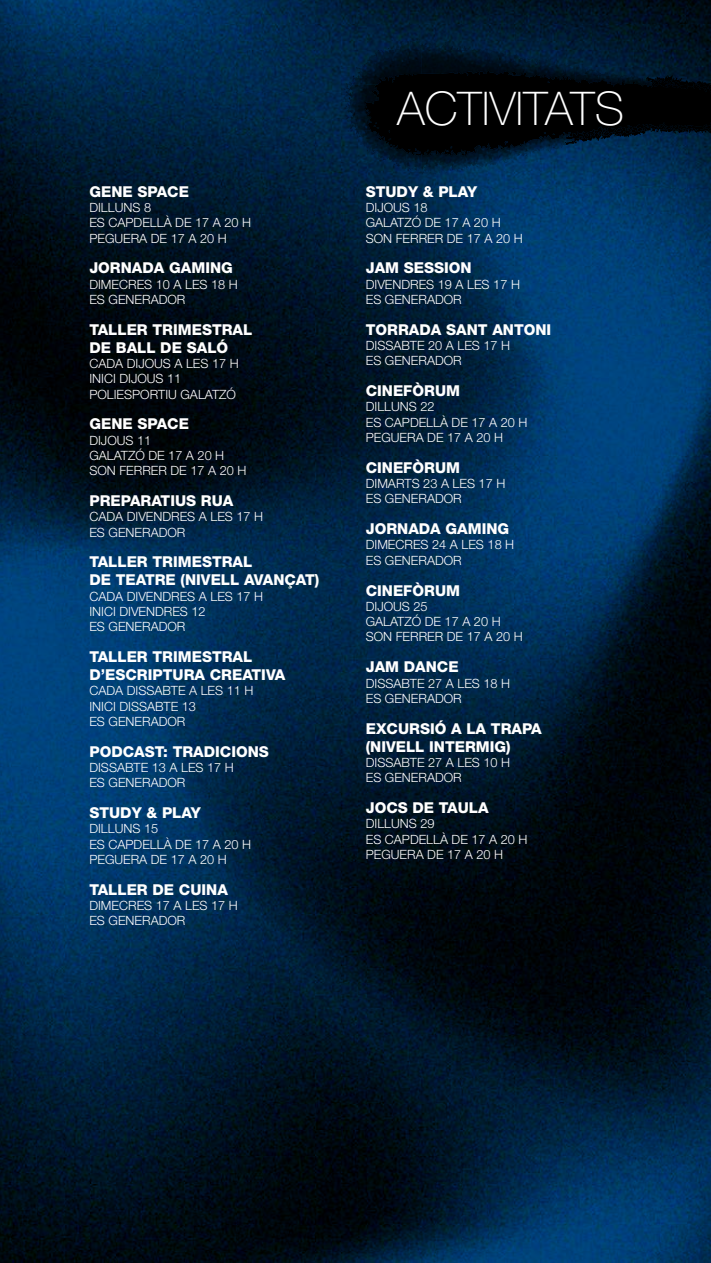
<style>
.page{position:relative;width:711px;height:1263px;background:#fff}
.page>*{position:absolute;margin:0;border:0;box-sizing:border-box;transform-origin:0 0}
.t1{font:100 46.5px "Helvetica Neue LT Std";color:#fff}
.t2{font:800 15px/18px "Helvetica Neue LT Std";color:#fff}
.t3{font:300 12.75px/15.3px "Helvetica Neue LT Std";color:#fff}
</style>
<div class="page">
<img style="left:0;top:0;width:710px;height:1263px">
<svg style="left:364px;top:70px;width:346px;height:86px;background:#000c16"></svg>
<img style="left:352px;top:40px;width:66px;height:3px">
<img style="left:421px;top:42px;width:77px;height:1px">
<img style="left:341px;top:43px;width:208px;height:86px">
<img style="left:575px;top:65px;width:76px;height:22px">
<p class="t2" style="left:89px;top:182px;width:101px">GENE SPACE</p>
<p class="t3" style="left:89px;top:200px;width:163px">DILLUNS 8<br>ES CAPDELLÀ DE 17 A 20 H<br>PEGUERA DE 17 A 20 H</p>
<p class="t2" style="left:89px;top:259px;width:145px">JORNADA GAMING</p>
<p class="t3" style="left:89px;top:276px;width:150px">DIMECRES 10 A LES 18 H<br>ES GENERADOR</p>
<p class="t2" style="left:89px;top:320px;width:164px">TALLER TRIMESTRAL<br>DE BALL DE SALÓ</p>
<p class="t3" style="left:89px;top:356px;width:151px">CADA DIJOUS A LES 17 H<br>INICI DIJOUS 11<br>POLIESPORTIU GALATZÓ</p>
<p class="t2" style="left:89px;top:415px;width:101px">GENE SPACE</p>
<p class="t3" style="left:89px;top:432px;width:158px">DIJOUS 11<br>GALATZÓ DE 17 A 20 H<br>SON FERRER DE 17 A 20 H</p>
<p class="t2" style="left:89px;top:492px;width:145px">PREPARATIUS RUA</p>
<p class="t3" style="left:89px;top:509px;width:175px">CADA DIVENDRES A LES 17 H<br>ES GENERADOR</p>
<p class="t2" style="left:89px;top:553px;width:231px">TALLER TRIMESTRAL<br>DE TEATRE (NIVELL AVANÇAT)</p>
<p class="t3" style="left:89px;top:588px;width:175px">CADA DIVENDRES A LES 17 H<br>INICI DIVENDRES 12<br>ES GENERADOR</p>
<p class="t2" style="left:89px;top:648px;width:197px">TALLER TRIMESTRAL<br>D’ESCRIPTURA CREATIVA</p>
<p class="t3" style="left:89px;top:683px;width:165px">CADA DISSABTE A LES 11 H<br>INICI DISSABTE 13<br>ES GENERADOR</p>
<p class="t2" style="left:89px;top:742px;width:181px">PODCAST: TRADICIONS</p>
<p class="t3" style="left:89px;top:760px;width:146px">DISSABTE 13 A LES 17 H<br>ES GENERADOR</p>
<p class="t2" style="left:89px;top:804px;width:113px">STUDY &amp; PLAY</p>
<p class="t3" style="left:89px;top:821px;width:163px">DILLUNS 15<br>ES CAPDELLÀ DE 17 A 20 H<br>PEGUERA DE 17 A 20 H</p>
<p class="t2" style="left:89px;top:880px;width:140px">TALLER DE CUINA</p>
<p class="t3" style="left:89px;top:898px;width:150px">DIMECRES 17 A LES 17 H<br>ES GENERADOR</p>
<h1 class="t1" style="left:397px;top:82px;width:228px">ACTIVITATS</h1>
<p class="t2" style="left:365px;top:182px;width:113px">STUDY &amp; PLAY</p>
<p class="t3" style="left:365px;top:200px;width:158px">DIJOUS 18<br>GALATZÓ DE 17 A 20 H<br>SON FERRER DE 17 A 20 H</p>
<p class="t2" style="left:365px;top:259px;width:107px">JAM SESSION</p>
<p class="t3" style="left:365px;top:276px;width:156px">DIVENDRES 19 A LES 17 H<br>ES GENERADOR</p>
<p class="t2" style="left:365px;top:320px;width:187px">TORRADA SANT ANTONI</p>
<p class="t3" style="left:365px;top:338px;width:146px">DISSABTE 20 A LES 17 H<br>ES GENERADOR</p>
<p class="t2" style="left:365px;top:382px;width:96px">CINEFÒRUM</p>
<p class="t3" style="left:365px;top:399px;width:163px">DILLUNS 22<br>ES CAPDELLÀ DE 17 A 20 H<br>PEGUERA DE 17 A 20 H</p>
<p class="t2" style="left:365px;top:458px;width:96px">CINEFÒRUM</p>
<p class="t3" style="left:365px;top:476px;width:141px">DIMARTS 23 A LES 17 H<br>ES GENERADOR</p>
<p class="t2" style="left:365px;top:520px;width:145px">JORNADA GAMING</p>
<p class="t3" style="left:365px;top:537px;width:150px">DIMECRES 24 A LES 18 H<br>ES GENERADOR</p>
<p class="t2" style="left:365px;top:581px;width:96px">CINEFÒRUM</p>
<p class="t3" style="left:365px;top:598px;width:158px">DIJOUS 25<br>GALATZÓ DE 17 A 20 H<br>SON FERRER DE 17 A 20 H</p>
<p class="t2" style="left:365px;top:658px;width:94px">JAM DANCE</p>
<p class="t3" style="left:365px;top:675px;width:146px">DISSABTE 27 A LES 18 H<br>ES GENERADOR</p>
<p class="t2" style="left:365px;top:719px;width:177px">EXCURSIÓ A LA TRAPA (NIVELL INTERMIG)</p>
<p class="t3" style="left:365px;top:754px;width:146px">DISSABTE 27 A LES 10 H<br>ES GENERADOR</p>
<p class="t2" style="left:365px;top:798px;width:124px">JOCS DE TAULA</p>
<p class="t3" style="left:365px;top:816px;width:163px">DILLUNS 29<br>ES CAPDELLÀ DE 17 A 20 H<br>PEGUERA DE 17 A 20 H</p>
</div>
